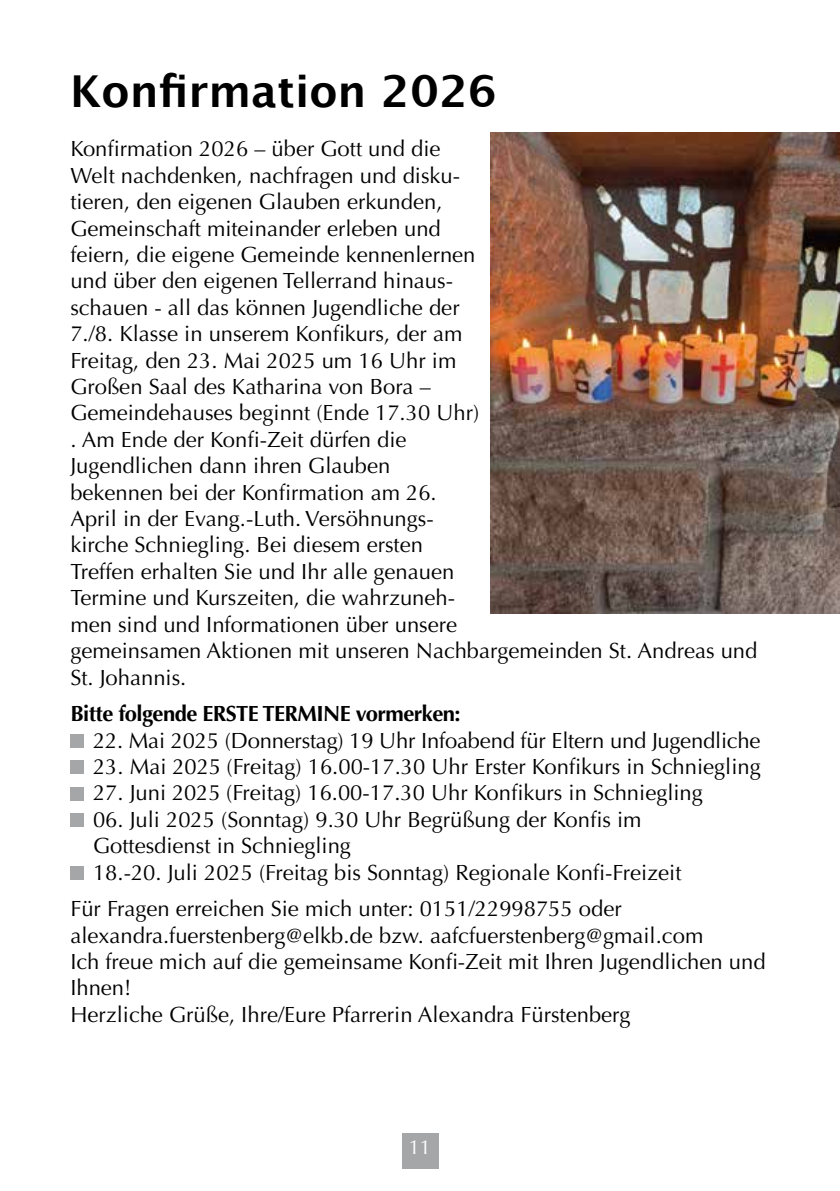
<style>
.page{position:relative;width:840px;height:1191px;background:#fff}
.page>*{position:absolute;margin:0;border:0;box-sizing:border-box;transform-origin:0 0}
.t1{font:700 44px "Lucida Grande";color:#000}
.t2{font:22px/26.4px "Optima";color:#000}
.t3{font:700 22px "Optima";letter-spacing:-.025em;color:#000}
.t4{font:20px "Optima";color:#fff}
</style>
<div class="page">
<div style="left:402px;top:1133px;width:36px;height:35px;background:#a5a6a8"></div>
<img style="left:490px;top:133px;width:349px;height:481px">
<div style="left:70px;top:734px;width:14px;height:13px;background:#a5a6a8"></div>
<div style="left:70px;top:760px;width:14px;height:14px;background:#a5a6a8"></div>
<div style="left:70px;top:786px;width:14px;height:14px;background:#a5a6a8"></div>
<div style="left:70px;top:813px;width:14px;height:13px;background:#a5a6a8"></div>
<div style="left:70px;top:866px;width:14px;height:13px;background:#a5a6a8"></div>
<h1 class="t1" style="left:70px;top:55px;width:428px">Konfirmation 2026</h1>
<p class="t2" style="left:70px;top:136px;width:688px">Konfirmation 2026 – über Gott und die<br>Welt nachdenken, nachfragen und disku-<br>tieren, den eigenen Glauben erkunden,<br>Gemeinschaft miteinander erleben und<br>feiern, die eigene Gemeinde kennenlernen<br>und über den eigenen Tellerrand hinaus-<br>schauen - all das können Jugendliche der<br>7./8. Klasse in unserem Konfikurs, der am<br>Freitag, den 23. Mai 2025 um 16 Uhr im<br>Großen Saal des Katharina von Bora –<br>Gemeindehauses beginnt (Ende 17.30 Uhr)<br>. Am Ende der Konfi-Zeit dürfen die<br>Jugendlichen dann ihren Glauben<br>bekennen bei der Konfirmation am 26.<br>April in der Evang.-Luth. Versöhnungs-<br>kirche Schniegling. Bei diesem ersten<br>Treffen erhalten Sie und Ihr alle genauen<br>Termine und Kurszeiten, die wahrzuneh-<br>men sind und Informationen über unsere<br>gemeinsamen Aktionen mit unseren Nachbargemeinden St. Andreas und St. Johannis.</p>
<p class="t3" style="left:70px;top:701px;width:391px">Bitte folgende ERSTE TERMINE vormerken:</p>
<p class="t2" style="left:93px;top:727px;width:668px">22. Mai 2025 (Donnerstag) 19 Uhr Infoabend für Eltern und Jugendliche</p>
<p class="t2" style="left:93px;top:753px;width:668px">23. Mai 2025 (Freitag) 16.00-17.30 Uhr Erster Konfikurs in Schniegling</p>
<p class="t2" style="left:93px;top:780px;width:611px">27. Juni 2025 (Freitag) 16.00-17.30 Uhr Konfikurs in Schniegling</p>
<p class="t2" style="left:93px;top:806px;width:589px">06. Juli 2025 (Sonntag) 9.30 Uhr Begrüßung der Konfis im<br>Gottesdienst in Schniegling<br>18.-20. Juli 2025 (Freitag bis Sonntag) Regionale Konfi-Freizeit</p>
<p class="t2" style="left:70px;top:896px;width:696px">Für Fragen erreichen Sie mich unter: 0151/22998755 oder alexandra.fuerstenberg@elkb.de bzw. aafcfuerstenberg@gmail.com<br>Ich freue mich auf die gemeinsame Konfi-Zeit mit Ihren Jugendlichen und Ihnen!<br>Herzliche Grüße, Ihre/Eure Pfarrerin Alexandra Fürstenberg</p>
<p class="t4" style="left:408px;top:1135px;width:24px">11</p>
</div>
